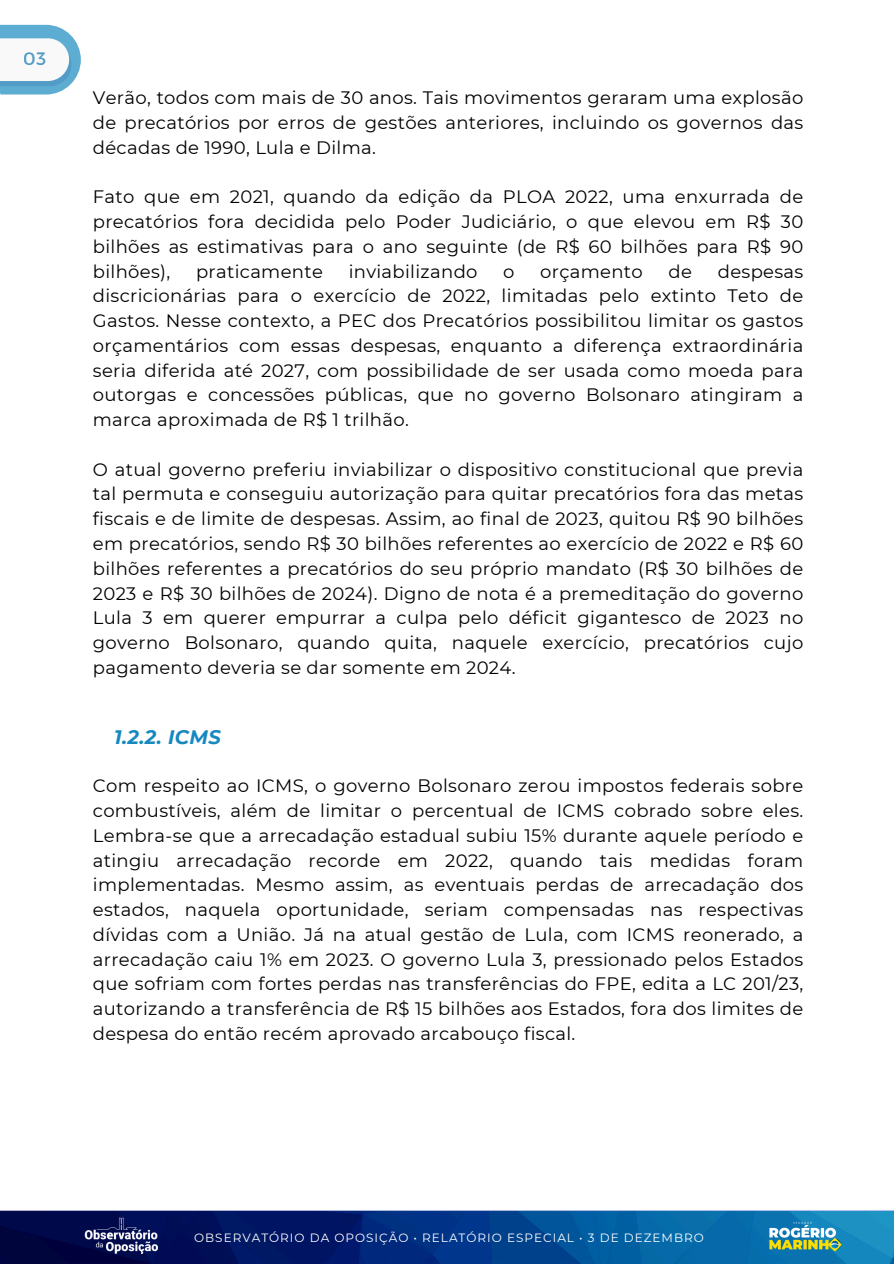
<style>
.page{position:relative;width:894px;height:1264px;background:#fff}
.page>*{position:absolute;margin:0;border:0;box-sizing:border-box;transform-origin:0 0}
.t1{font:italic 700 19.5px "Montserrat";color:#1789bf}
.t2{font:18px/24.8px "Montserrat";letter-spacing:.02em;color:#000;text-align:justify}
.t3{font:18px "Montserrat";color:#0972af}
.t4{font:12px "Montserrat";letter-spacing:.085em;color:#fff}
</style>
<div class="page">
<img style="left:0;top:1210px;width:893px;height:53px">
<svg style="left:765px;top:1214px;width:58px;height:44px"></svg>
<img style="left:761px;top:1215px;width:84px;height:42px">
<svg style="left:0;top:25px;width:81px;height:69px"></svg>
<p class="t3" style="left:24px;top:47px;width:24px">03</p>
<p class="t2" style="left:93px;top:85px;width:711px">Verão, todos com mais de 30 anos. Tais movimentos geraram uma explosão de precatórios por erros de gestões anteriores, incluindo os governos das décadas de 1990, Lula e Dilma.</p>
<h2 class="t2" style="left:93px;top:184px;width:711px">Fato que em 2021, quando da edição da PLOA 2022, uma enxurrada de precatórios fora decidida pelo Poder Judiciário, o que elevou em R$ 30 bilhões as estimativas para o ano seguinte (de R$ 60 bilhões para R$ 90 bilhões),</h2>
<h2 class="t2" style="left:93px;top:259px;width:711px;text-indent:624px">despesas discricionárias para o exercício de 2022, limitadas pelo extinto Teto de Gastos. Nesse contexto, a PEC dos Precatórios possibilitou limitar os gastos orçamentários com essas despesas, enquanto a diferença extraordinária seria diferida até 2027, com possibilidade de ser usada como moeda para outorgas e concessões públicas, que no governo Bolsonaro atingiram a marca aproximada de R$ 1 trilhão.</h2>
<h2 class="t2" style="left:93px;top:457px;width:711px">O atual governo preferiu inviabilizar o dispositivo constitucional que previa tal permuta e conseguiu autorização para quitar precatórios fora das metas fiscais e de limite de despesas. Assim, ao final de 2023, quitou R$ 90 bilhões em precatórios, sendo R$ 30 bilhões referentes ao exercício de 2022 e R$ 60 bilhões referentes a precatórios do seu próprio mandato (R$ 30 bilhões de 2023 e R$ 30 bilhões de 2024). Digno de nota é a premeditação do governo Lula 3 em querer empurrar a culpa pelo déficit gigantesco de 2023 no governo Bolsonaro, quando quita, naquele exercício, precatórios cujo pagamento deveria se dar somente em 2024.</h2>
<h2 class="t2" style="left:196px;top:259px;width:128px">praticamente</h2>
<h2 class="t2" style="left:348px;top:259px;width:130px">inviabilizando</h2>
<h2 class="t2" style="left:503px;top:259px;width:13px">o</h2>
<h2 class="t2" style="left:540px;top:259px;width:104px">orçamento</h2>
<h2 class="t2" style="left:668px;top:259px;width:25px">de</h2>
<p class="t1" style="left:114px;top:725px;width:108px">1.2.2. ICMS</p>
<p class="t2" style="left:93px;top:773px;width:711px">Com respeito ao ICMS, o governo Bolsonaro zerou impostos federais sobre combustíveis, além de limitar o percentual de ICMS cobrado sobre eles.<br>Lembra-se que a arrecadação estadual subiu 15% durante aquele período e atingiu arrecadação recorde em 2022, quando tais medidas foram implementadas. Mesmo assim, as eventuais perdas de arrecadação dos estados, naquela oportunidade, seriam compensadas nas respectivas dívidas com a União. Já na atual gestão de Lula, com ICMS reonerado, a arrecadação caiu 1% em 2023. O governo Lula 3, pressionado pelos Estados que sofriam com fortes perdas nas transferências do FPE, edita a LC 201/23, autorizando a transferência de R$ 15 bilhões aos Estados, fora dos limites de despesa do então recém aprovado arcabouço fiscal.</p>
<p class="t4" style="left:194px;top:1229px;width:511px">OBSERVATÓRIO DA OPOSIÇÃO • RELATÓRIO ESPECIAL • 3 DE DEZEMBRO</p>
</div>
